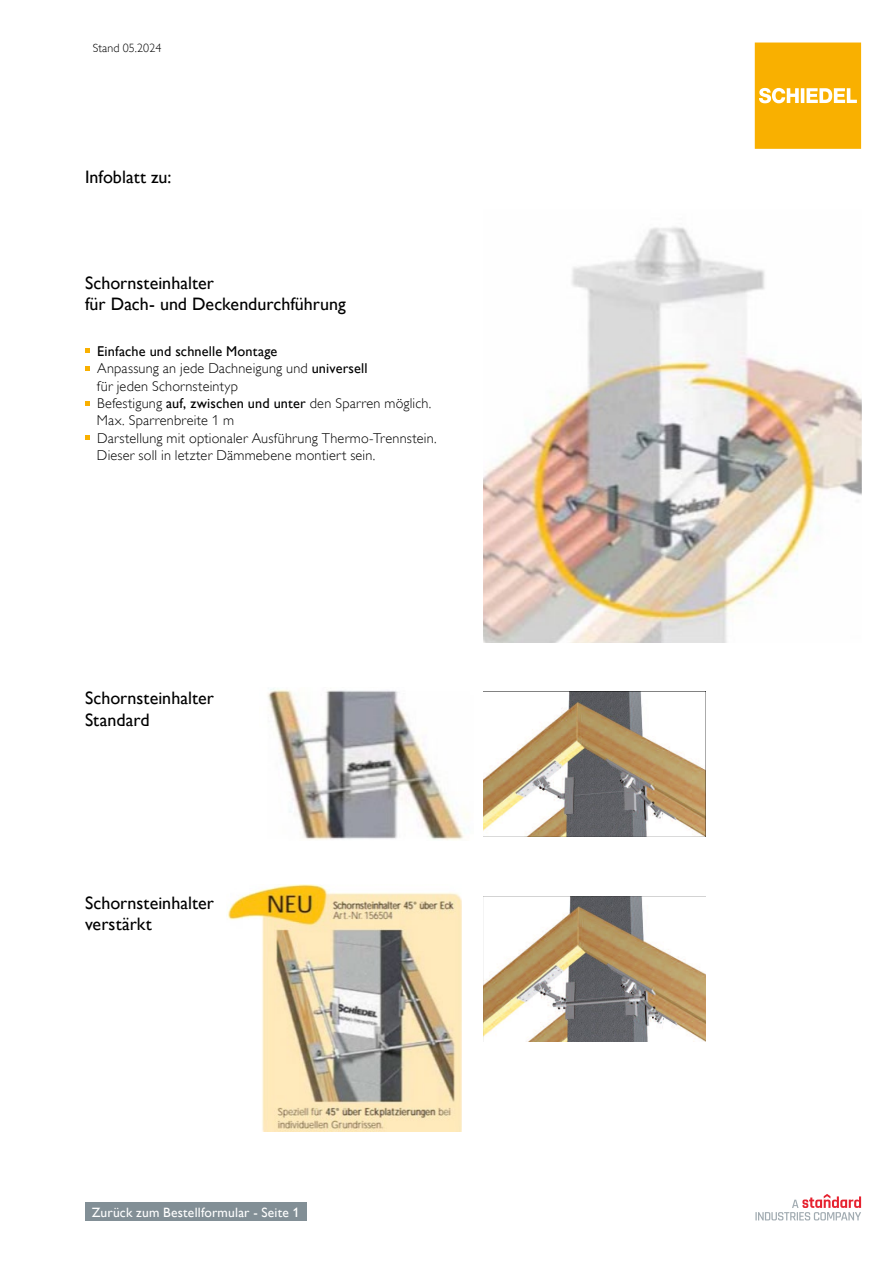
<style>
.page{position:relative;width:893px;height:1263px;background:#fff}
.page>*{position:absolute;margin:0;border:0;box-sizing:border-box;transform-origin:0 0}
.t1{font:18px/21.6px "Gill Alt One";letter-spacing:.005em;color:#000}
.t2{font:14.25px/17.4px "Gill Alt One MT Light";letter-spacing:.015em;color:#000}
.t3{font:14.25px "Gill Alt One";letter-spacing:.01em;color:#000}
.t4{font:13.5px "Gill Alt One";letter-spacing:.015em;color:#fff}
.t5{font:12px "Gill Alt One MT Light";letter-spacing:.01em;color:#000}
.s1{font-family:"Gill Alt One"}
</style>
<div class="page">
<svg style="left:755px;top:43px;width:106px;height:106px;background:#f9b613"></svg>
<svg style="left:755px;top:1194px;width:106px;height:26px"></svg>
<svg style="left:85px;top:348px;width:4px;height:5px"></svg>
<svg style="left:85px;top:366px;width:4px;height:4px"></svg>
<svg style="left:85px;top:401px;width:4px;height:4px"></svg>
<svg style="left:85px;top:436px;width:4px;height:4px"></svg>
<img style="left:267px;top:688px;width:202px;height:152px">
<svg style="left:484px;top:691px;width:221px;height:145px"></svg>
<svg style="left:484px;top:896px;width:222px;height:145px"></svg>
<img style="left:228px;top:884px;width:234px;height:248px">
<img style="left:484px;top:227px;width:377px;height:415px">
<div style="left:85px;top:1202px;width:221px;height:18px;background:#828f96"></div>
<p class="t5" style="left:93px;top:41px;width:70px">Stand 05.2024</p>
<p class="t1" style="left:85px;top:166px;width:88px">Infoblatt zu:</p>
<p class="t1" style="left:85px;top:272px;width:262px">Schornsteinhalter<br>für Dach- und Deckendurchführung</p>
<p class="t3" style="left:97px;top:343px;width:182px">Einfache und schnelle Montage</p>
<p class="t2" style="left:97px;top:360px;width:341px">Anpassung an jede Dachneigung und <span class="s1">universell<br></span>für jeden Schornsteintyp<br>Befestigung <span class="s1">auf, zwischen und unter</span> den Sparren möglich.<br>Max. Sparrenbreite 1 m<br>Darstellung mit optionaler Ausführung Thermo-Trennstein.<br>Dieser soll in letzter Dämmebene montiert sein.</p>
<p class="t1" style="left:85px;top:687px;width:131px">Schornsteinhalter<br>Standard</p>
<p class="t1" style="left:85px;top:892px;width:131px">Schornsteinhalter verstärkt</p>
<p class="t4" style="left:92px;top:1204px;width:209px">Zurück zum Bestellformular - Seite 1</p>
</div>
